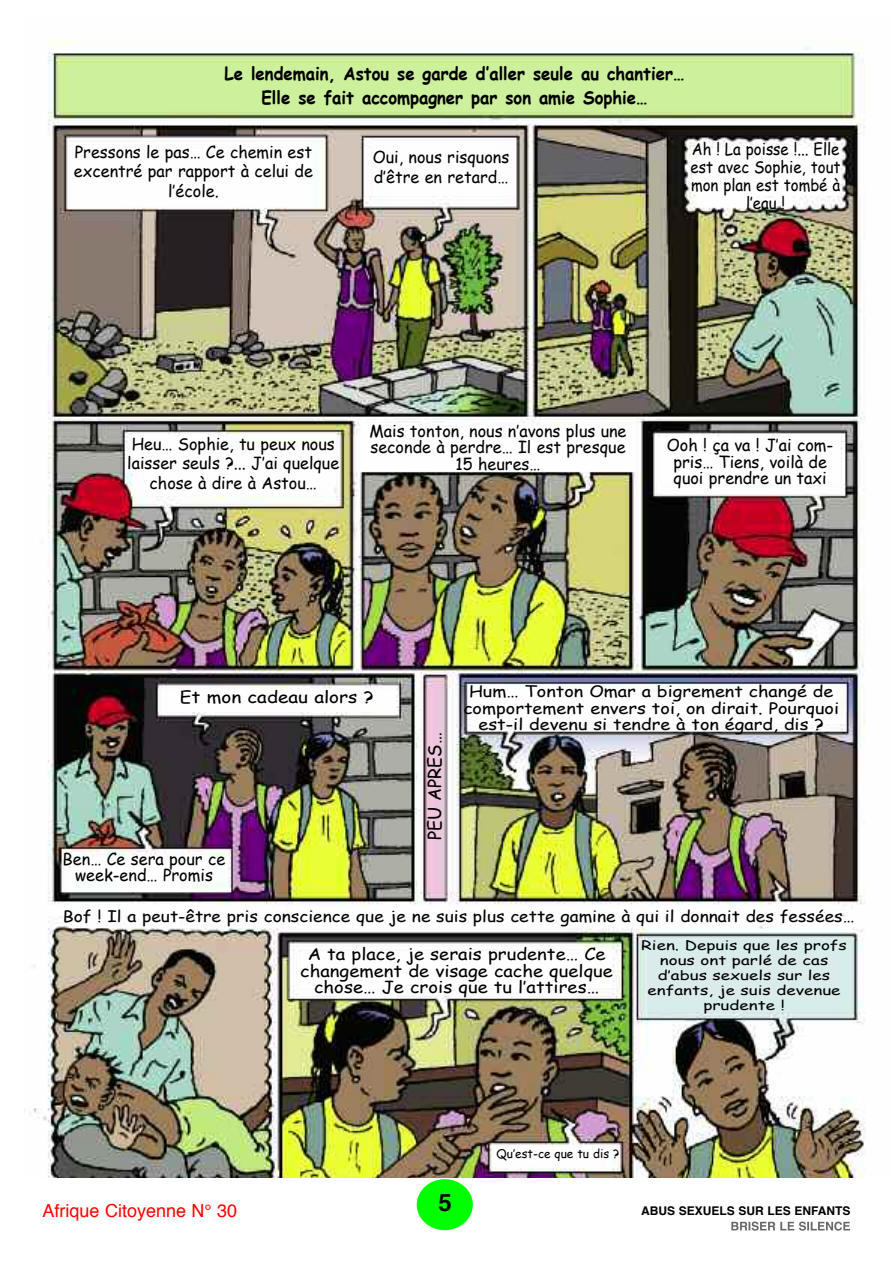
<style>
.page{position:relative;width:893px;height:1263px;background:#fff}
.page>*{position:absolute;margin:0;border:0;box-sizing:border-box;transform-origin:0 0}
.t1{font:700 24px "Helvetica";color:#000}
.t2{font:700 18px/24px "Comic Sans MS";color:#000;text-align:center;scale:.93 1}
.t3{font:18px "Helvetica";color:#f00}
.t4{font:18px "Comic Sans MS";color:#000}
.t5{font:16.5px/19.5px "Comic Sans MS";color:#000;text-align:center}
.t6{font:16.5px/16.5px "Comic Sans MS";color:#000;text-align:center;scale:1.12 1}
.t7{font:16.5px/18px "Comic Sans MS";color:#000;text-align:center;scale:.91 1}
.t8{font:16.5px "Comic Sans MS";color:#000;scale:1.15 1}
.t9{font:15.75px/16.5px "Comic Sans MS";color:#000;text-align:center;scale:1.15 1}
.t10{font:15.75px "Comic Sans MS";color:#000;scale:1.11 1}
.t11{font:13.2px/15px "Comic Sans MS";color:#000;text-align:center;scale:1.3 1}
.t12{font:700 12px "Helvetica";color:#000}
.t13{font:12px "Comic Sans MS";color:#000}
</style>
<div class="page">
<svg style="left:731px;top:1221px;width:78px;height:10px"></svg>
<div style="left:417px;top:1179px;width:56px;height:51px;background:#0f0;border-radius:50%"></div>
<img style="left:24px;top:40px;width:841px;height:1138px">
<p class="t2" style="left:225px;top:61px;width:496px">Le lendemain, Astou se garde d’aller seule au chantier…<br>Elle se fait accompagner par son amie Sophie…</p>
<p class="t5" style="left:74px;top:141px;width:240px">Pressons le pas… Ce chemin est excentré par rapport à celui de l’école.</p>
<p class="t5" style="left:373px;top:147px;width:138px;text-align:left">Oui, nous risquons d’être en retard…</p>
<p class="t7" style="left:690px;top:139px;width:166px">Ah ! La poisse !... Elle est avec Sophie, tout mon plan est tombé à l’eau !</p>
<p class="t5" style="left:127px;top:433px;width:214px">Heu… Sophie, tu peux nous laisser seuls ?... J’ai quelque chose à dire à Astou…</p>
<p class="t5" style="left:370px;top:422px;width:258px;line-height:16.5px">Mais tonton, nous n’avons plus une seconde à perdre… Il est presque<br>15 heures…</p>
<p class="t5" style="left:667px;top:436px;width:168px;line-height:16.5px">Ooh ! ça va ! J’ai com&shy;pris… Tiens, voilà de quoi prendre un taxi</p>
<p class="t8" style="left:180px;top:684px;width:170px">Et mon cadeau alors ?</p>
<p class="t5" style="left:63px;top:850px;width:164px;line-height:16.5px">Ben… Ce sera pour ce week-end… Promis</p>
<p class="t4" style="left:421px;top:840px;width:109px;rotate:-90deg">PEU APRES…</p>
<p class="t9" style="left:463px;top:682px;width:328px">Hum… Tonton Omar a bigrement changé de comportement envers toi, on dirait. Pourquoi est-il devenu si tendre à ton égard, dis ?</p>
<p class="t10" style="left:63px;top:904px;width:715px">Bof ! Il a peut-être pris conscience que je ne suis plus cette gamine à qui il donnait des fessées…</p>
<p class="t6" style="left:300px;top:945px;width:281px">A ta place, je serais prudente… Ce changement de visage cache quelque chose… Je crois que tu l’attires…</p>
<p class="t11" style="left:641px;top:937px;width:160px">Rien. Depuis que les profs nous ont parlé de cas d’abus sexuels sur les enfants, je suis devenue prudente !</p>
<p class="t3" style="left:43px;top:1203px;width:196px">Afrique Citoyenne N° 30</p>
<p class="t13" style="left:497px;top:1144px;width:124px">Qu’est-ce que tu dis ?</p>
<h1 class="t1" style="left:439px;top:1193px;width:15px">5</h1>
<p class="t12" style="left:641px;top:1205px;width:211px">ABUS SEXUELS SUR LES ENFANTS</p>
</div>
